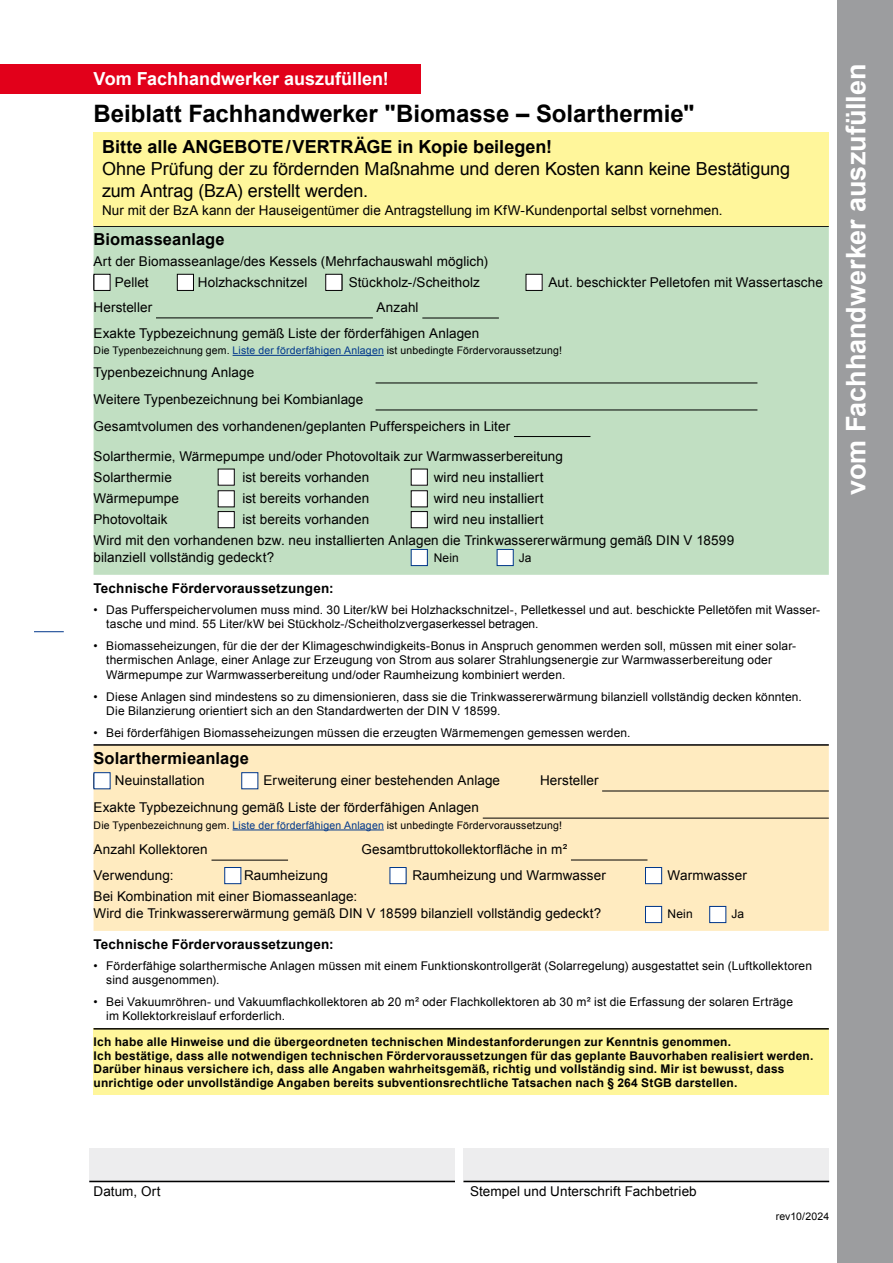
<style>
.page{position:relative;width:893px;height:1263px;background:#fff}
.page>*{position:absolute;margin:0;border:0;box-sizing:border-box;transform-origin:0 0}
.t1{font:700 27px "Arial";color:#fff}
.t2{font:700 24px "Arial";color:#000}
.t3{font:18px/21.6px "Arial";letter-spacing:-.005em;color:#000}
.t4{font:700 18px "Arial";color:#000}
.t5{font:700 18px "Arial";color:#fff}
.t6{font:700 16.5px "Arial";letter-spacing:.005em;color:#000}
.t7{font:13.5px/21px "Arial";letter-spacing:.005em;color:#000}
.t8{font:700 13.5px "Arial";letter-spacing:.015em;color:#000}
.t9{font:12px/14.4px "Arial";letter-spacing:.01em;color:#000}
.t10{font:700 12px/13.5px "Arial";letter-spacing:.015em;color:#000}
.t11{font:10.5px "Arial";letter-spacing:.015em;color:#000}
.s1{color:#00378b}
</style>
<div class="page">
<hr style="left:34px;top:631px;width:30px;height:1px;background:#00378b">
<div style="left:94px;top:227px;width:735px;height:348px;background:#c1dfc2"></div>
<hr style="left:94px;top:225px;width:735px;height:2px;background:#000">
<hr style="left:233px;top:355px;width:151px;height:1px;background:#00378b">
<hr style="left:156px;top:318px;width:217px;height:1px;background:#000">
<hr style="left:422px;top:318px;width:77px;height:1px;background:#000">
<hr style="left:376px;top:383px;width:381px;height:1px;background:#000">
<hr style="left:376px;top:410px;width:381px;height:1px;background:#000">
<hr style="left:514px;top:436px;width:76px;height:1px;background:#000">
<div style="left:0;top:64px;width:421px;height:30px;background:#e2001a"></div>
<div style="left:838px;top:0;width:55px;height:1263px;background:#9c9d9f"></div>
<div style="left:94px;top:746px;width:735px;height:185px;background:#ffebc0"></div>
<div style="left:94px;top:1029px;width:735px;height:66px;background:#fff69b"></div>
<hr style="left:94px;top:744px;width:735px;height:2px;background:#000">
<hr style="left:94px;top:1028px;width:735px;height:1px;background:#000">
<hr style="left:233px;top:829px;width:151px;height:1px;background:#00378b">
<hr style="left:602px;top:791px;width:227px;height:1px;background:#000">
<hr style="left:483px;top:818px;width:346px;height:1px;background:#000">
<hr style="left:211px;top:860px;width:77px;height:1px;background:#000">
<hr style="left:571px;top:860px;width:76px;height:1px;background:#000">
<div style="left:89px;top:1148px;width:366px;height:34px;background:#ededee"></div>
<div style="left:463px;top:1148px;width:366px;height:34px;background:#ededee"></div>
<hr style="left:89px;top:1181px;width:366px;height:1px;background:#000">
<hr style="left:463px;top:1181px;width:366px;height:1px;background:#000">
<div style="left:94px;top:132px;width:735px;height:93px;background:#fff69b"></div>
<div style="left:94px;top:274px;width:16px;height:16px;background:#fff"></div>
<div style="left:94px;top:274px;width:17px;height:17px;border:1px solid #000"></div>
<div style="left:177px;top:274px;width:16px;height:16px;background:#fff"></div>
<div style="left:177px;top:274px;width:17px;height:17px;border:1px solid #000"></div>
<div style="left:326px;top:274px;width:16px;height:16px;background:#fff"></div>
<div style="left:325px;top:274px;width:17px;height:17px;border:1px solid #000"></div>
<div style="left:526px;top:274px;width:16px;height:16px;background:#fff"></div>
<div style="left:526px;top:274px;width:17px;height:17px;border:1px solid #000"></div>
<div style="left:218px;top:469px;width:16px;height:16px;background:#fff"></div>
<div style="left:411px;top:469px;width:16px;height:16px;background:#fff"></div>
<div style="left:218px;top:491px;width:16px;height:16px;background:#fff"></div>
<div style="left:218px;top:490px;width:17px;height:17px;border:1px solid #000"></div>
<div style="left:411px;top:491px;width:16px;height:16px;background:#fff"></div>
<div style="left:411px;top:490px;width:17px;height:17px;border:1px solid #000"></div>
<div style="left:218px;top:512px;width:16px;height:16px;background:#fff"></div>
<div style="left:218px;top:511px;width:17px;height:17px;border:1px solid #000"></div>
<div style="left:411px;top:512px;width:16px;height:16px;background:#fff"></div>
<div style="left:411px;top:511px;width:17px;height:17px;border:1px solid #000"></div>
<div style="left:411px;top:549px;width:17px;height:17px;background:#fff;border:1px solid #00378b"></div>
<div style="left:497px;top:549px;width:17px;height:17px;background:#fff;border:1px solid #00378b"></div>
<div style="left:94px;top:772px;width:17px;height:17px;background:#fff"></div>
<div style="left:241px;top:772px;width:17px;height:17px;background:#fff;border:1px solid #00378b"></div>
<div style="left:224px;top:867px;width:17px;height:17px;background:#fff;border:1px solid #00378b"></div>
<div style="left:389px;top:867px;width:17px;height:17px;background:#fff;border:1px solid #00378b"></div>
<div style="left:645px;top:867px;width:17px;height:17px;background:#fff;border:1px solid #00378b"></div>
<div style="left:645px;top:906px;width:17px;height:17px;background:#fff;border:1px solid #00378b"></div>
<div style="left:709px;top:906px;width:17px;height:17px;background:#fff;border:1px solid #00378b"></div>
<h3 class="t5" style="left:94px;top:72px;width:297px">Vom Fachhandwerker auszufüllen!</h3>
<h2 class="t2" style="left:94px;top:105px;width:603px">Beiblatt Fachhandwerker "Biomasse – Solarthermie"</h2>
<h3 class="t4" style="left:102px;top:140px;width:452px">Bitte alle ANGEBOTE/VERTRÄGE in Kopie beilegen!</h3>
<h3 class="t3" style="left:102px;top:158px;width:690px">Ohne Prüfung der zu fördernden Maßnahme und deren Kosten kann keine Bestätigung zum Antrag (BzA) erstellt werden.</h3>
<p class="t7" style="left:102px;top:200px;width:622px">Nur mit der BzA kann der Hauseigentümer die Antragstellung im KfW-Kundenportal selbst vornehmen.</p>
<p class="t6" style="left:94px;top:233px;width:133px">Biomasseanlage</p>
<p class="t7" style="left:115px;top:251px;width:375px;text-indent:-21px">Art der Biomasseanlage/des Kessels (Mehrfachauswahl möglich)<br>Pellet</p>
<p class="t7" style="left:198px;top:272px;width:111px">Holzhackschnitzel</p>
<p class="t7" style="left:349px;top:272px;width:133px">Stückholz-/Scheitholz</p>
<p class="t7" style="left:548px;top:272px;width:276px">Aut. beschickter Pelletofen mit Wassertasche</p>
<p class="t7" style="left:94px;top:297px;width:60px">Hersteller</p>
<p class="t7" style="left:94px;top:295px;width:387px;line-height:25.5px;text-indent:283px">Anzahl<br>Exakte Typbezeichnung gemäß Liste der förderfähigen Anlagen</p>
<p class="t11" style="left:94px;top:344px;width:470px">Die Typenbezeichnung gem. <span class="s1">Liste der förderfähigen Anlagen</span> ist unbedingte Fördervoraussetzung!</p>
<p class="t7" style="left:94px;top:359px;width:418px;line-height:27px">Typenbezeichnung Anlage<br>Weitere Typenbezeichnung bei Kombianlage<br>Gesamtvolumen des vorhandenen/geplanten Pufferspeichers in Liter</p>
<p class="t7" style="left:94px;top:446px;width:471px">Solarthermie, Wärmepumpe und/oder Photovoltaik zur Warmwasserbereitung<br>Solarthermie</p>
<p class="t7" style="left:242px;top:467px;width:128px">ist bereits vorhanden</p>
<p class="t7" style="left:434px;top:467px;width:111px">wird neu installiert</p>
<p class="t7" style="left:94px;top:488px;width:87px">Wärmepumpe</p>
<p class="t7" style="left:242px;top:488px;width:128px">ist bereits vorhanden</p>
<p class="t7" style="left:434px;top:488px;width:111px">wird neu installiert</p>
<p class="t7" style="left:94px;top:509px;width:76px">Photovoltaik</p>
<p class="t7" style="left:242px;top:509px;width:128px">ist bereits vorhanden</p>
<p class="t7" style="left:94px;top:509px;width:642px;text-indent:340px">wird neu installiert<br>Wird mit den vorhandenen bzw. neu installierten Anlagen die Trinkwassererwärmung gemäß DIN V 18599</p>
<p class="t7" style="left:94px;top:547px;width:182px">bilanziell vollständig gedeckt?</p>
<p class="t9" style="left:434px;top:551px;width:27px">Nein</p>
<p class="t9" style="left:519px;top:552px;width:14px">Ja</p>
<p class="t8" style="left:94px;top:583px;width:242px">Technische Fördervoraussetzungen:</p>
<p class="t9" style="left:106px;top:602px;width:715px;text-indent:-13px">• Das Pufferspeichervolumen muss mind. 30 Liter/kW bei Holzhackschnitzel-, Pelletkessel und aut. beschickte Pelletöfen mit Wasser&shy;tasche und mind. 55 Liter/kW bei Stückholz-/Scheitholzvergaserkessel betragen.</p>
<p class="t9" style="left:106px;top:638px;width:691px;text-indent:-13px">• Biomasseheizungen, für die der der Klimageschwindigkeits-Bonus in Anspruch genommen werden soll, müssen mit einer solar&shy;thermischen Anlage, einer Anlage zur Erzeugung von Strom aus solarer Strahlungsenergie zur Warmwasserbereitung oder<br>Wärmepumpe zur Warmwasserbereitung und/oder Raumheizung kombiniert werden.</p>
<p class="t9" style="left:106px;top:689px;width:697px;text-indent:-13px">• Diese Anlagen sind mindestens so zu dimensionieren, dass sie die Trinkwassererwärmung bilanziell vollständig decken könnten.<br>Die Bilanzierung orientiert sich an den Standardwerten der DIN V 18599.</p>
<p class="t9" style="left:94px;top:725px;width:539px">• Bei förderfähigen Biomasseheizungen müssen die erzeugten Wärmemengen gemessen werden.</p>
<p class="t6" style="left:94px;top:752px;width:157px">Solarthermieanlage</p>
<p class="t7" style="left:115px;top:770px;width:91px">Neuinstallation</p>
<p class="t7" style="left:264px;top:770px;width:238px">Erweiterung einer bestehenden Anlage</p>
<p class="t7" style="left:540px;top:770px;width:60px">Hersteller</p>
<p class="t7" style="left:94px;top:797px;width:387px">Exakte Typbezeichnung gemäß Liste der förderfähigen Anlagen</p>
<p class="t11" style="left:94px;top:818px;width:470px">Die Typenbezeichnung gem. <span class="s1">Liste der förderfähigen Anlagen</span> ist unbedingte Fördervoraussetzung!</p>
<p class="t7" style="left:94px;top:839px;width:116px">Anzahl Kollektoren</p>
<p class="t7" style="left:361px;top:839px;width:207px">Gesamtbruttokollektorfläche in m²</p>
<p class="t7" style="left:94px;top:865px;width:81px">Verwendung:</p>
<p class="t7" style="left:244px;top:865px;width:85px">Raumheizung</p>
<p class="t7" style="left:412px;top:865px;width:195px">Raumheizung und Warmwasser</p>
<p class="t7" style="left:668px;top:865px;width:81px">Warmwasser</p>
<p class="t7" style="left:94px;top:888px;width:509px;line-height:17.2px">Bei Kombination mit einer Biomasseanlage:<br>Wird die Trinkwassererwärmung gemäß DIN V 18599 bilanziell vollständig gedeckt?</p>
<p class="t9" style="left:668px;top:907px;width:27px">Nein</p>
<p class="t9" style="left:731px;top:908px;width:14px">Ja</p>
<p class="t8" style="left:94px;top:939px;width:242px">Technische Fördervoraussetzungen:</p>
<p class="t9" style="left:106px;top:958px;width:707px;text-indent:-13px">• Förderfähige solarthermische Anlagen müssen mit einem Funktionskontrollgerät (Solarregelung) ausgestattet sein (Luftkollektoren sind ausgenommen).</p>
<p class="t9" style="left:106px;top:995px;width:688px;text-indent:-13px">• Bei Vakuumröhren- und Vakuumflachkollektoren ab 20 m² oder Flachkollektoren ab 30 m² ist die Erfassung der solaren Erträge im Kollektorkreislauf erforderlich.</p>
<p class="t10" style="left:94px;top:1036px;width:721px">Ich habe alle Hinweise und die übergeordneten technischen Mindestanforderungen zur Kenntnis genommen.<br>Ich bestätige, dass alle notwendigen technischen Fördervoraussetzungen für das geplante Bauvorhaben realisiert werden.<br>Darüber hinaus versichere ich, dass alle Angaben wahrheitsgemäß, richtig und vollständig sind. Mir ist bewusst, dass unrichtige oder unvollständige Angaben bereits subventionsrechtliche Tatsachen nach § 264 StGB darstellen.</p>
<h1 class="t1" style="left:846px;top:494px;width:432px;rotate:-90deg">vom Fachhandwerker auszufüllen</h1>
<p class="t7" style="left:94px;top:1181px;width:69px">Datum, Ort</p>
<p class="t7" style="left:470px;top:1181px;width:228px">Stempel und Unterschrift Fachbetrieb</p>
<p class="t11" style="left:776px;top:1211px;width:55px">rev10/2024</p>
</div>
